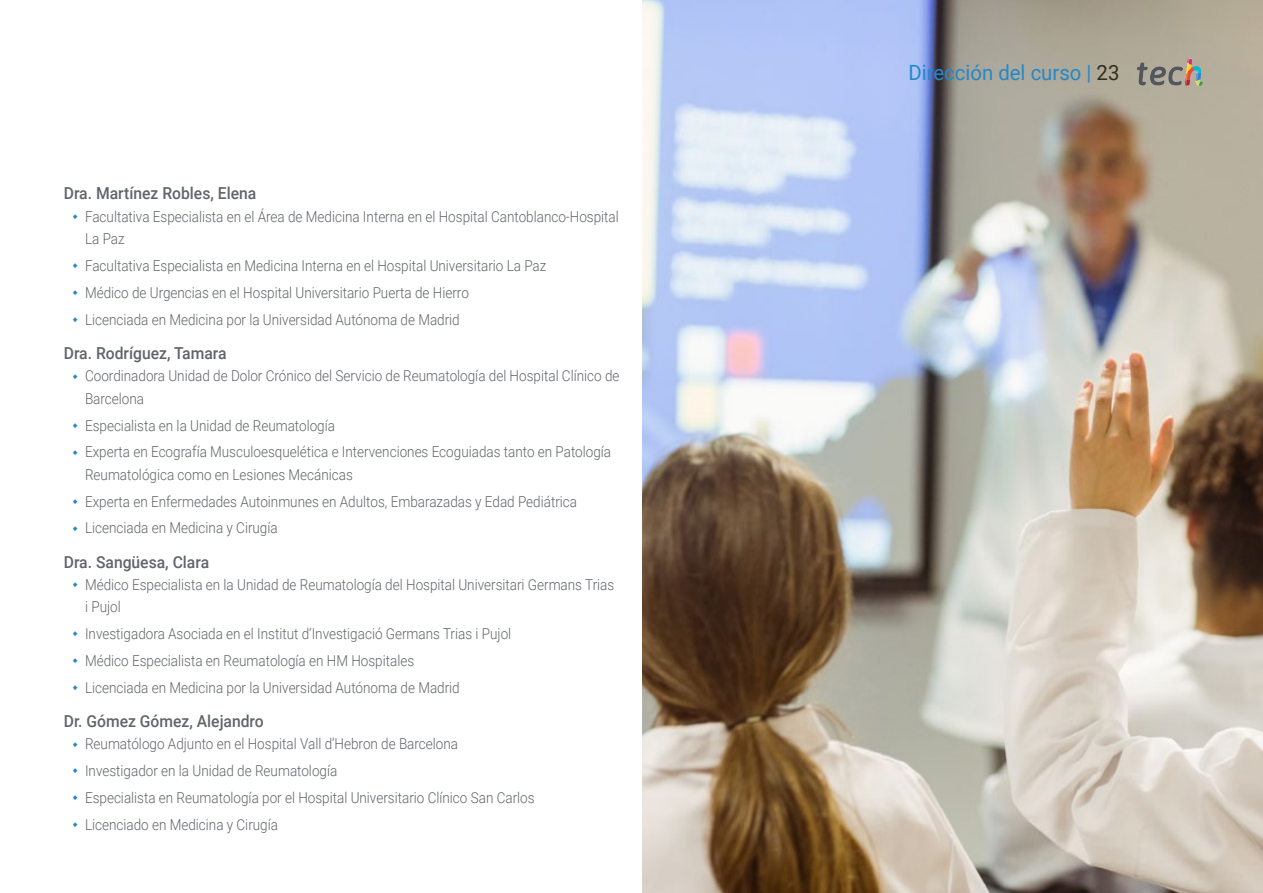
<style>
.page{position:relative;width:1263px;height:893px;background:#fff}
.page>*{position:absolute;margin:0;border:0;box-sizing:border-box;transform-origin:0 0}
.t1{font:21px "Roboto";color:#2488c9}
.t2{font:500 16.5px "Roboto";color:#61646a;scale:.95 1}
.t3{font:300 15px/26.7px "Roboto";color:#61646a;scale:.9 1}
.s1{color:#312e20}
</style>
<div class="page">
<img style="left:642px;top:0;width:621px;height:893px">
<svg style="left:1137px;top:59px;width:65px;height:27px"></svg>
<p class="t2" style="left:64px;top:182px;width:204px">Dra. Martínez Robles, Elena</p>
<p class="t3" style="left:85px;top:205px;width:595px;line-height:22.5px">Facultativa Especialista en el Área de Medicina Interna en el Hospital Cantoblanco-Hospital<br>La Paz</p>
<p class="t3" style="left:85px;top:252px;width:514px">Facultativa Especialista en Medicina Interna en el Hospital Universitario La Paz<br>Médico de Urgencias en el Hospital Universitario Puerta de Hierro<br>Licenciada en Medicina por la Universidad Autónoma de Madrid</p>
<p class="t2" style="left:64px;top:341px;width:173px">Dra. Rodríguez, Tamara</p>
<p class="t3" style="left:85px;top:364px;width:595px;line-height:22.5px">Coordinadora Unidad de Dolor Crónico del Servicio de Reumatología del Hospital Clínico de<br>Barcelona</p>
<p class="t3" style="left:85px;top:411px;width:586px">Especialista en la Unidad de Reumatología<br>Experta en Ecografía Musculoesquelética e Intervenciones Ecoguiadas tanto en Patología</p>
<p class="t3" style="left:85px;top:460px;width:548px">Reumatológica como en Lesiones Mecánicas<br>Experta en Enfermedades Autoinmunes en Adultos, Embarazadas y Edad Pediátrica<br>Licenciada en Medicina y Cirugía</p>
<p class="t2" style="left:64px;top:550px;width:154px">Dra. Sangüesa, Clara</p>
<p class="t3" style="left:85px;top:573px;width:590px;line-height:22.5px">Médico Especialista en la Unidad de Reumatología del Hospital Universitari Germans Trias i Pujol</p>
<p class="t3" style="left:85px;top:620px;width:475px">Investigadora Asociada en el Institut d’Investigació Germans Trias i Pujol<br>Médico Especialista en Reumatología en HM Hospitales<br>Licenciada en Medicina por la Universidad Autónoma de Madrid</p>
<p class="t2" style="left:64px;top:709px;width:212px">Dr. Gómez Gómez, Alejandro</p>
<p class="t3" style="left:85px;top:730px;width:501px">Reumatólogo Adjunto en el Hospital Vall d’Hebron de Barcelona Investigador en la Unidad de Reumatología<br>Especialista en Reumatología por el Hospital Universitario Clínico San Carlos Licenciado en Medicina y Cirugía</p>
<h1 class="t1" style="left:908px;top:57px;width:213px">Dirección del curso | <span class="s1">23</span></h1>
</div>
